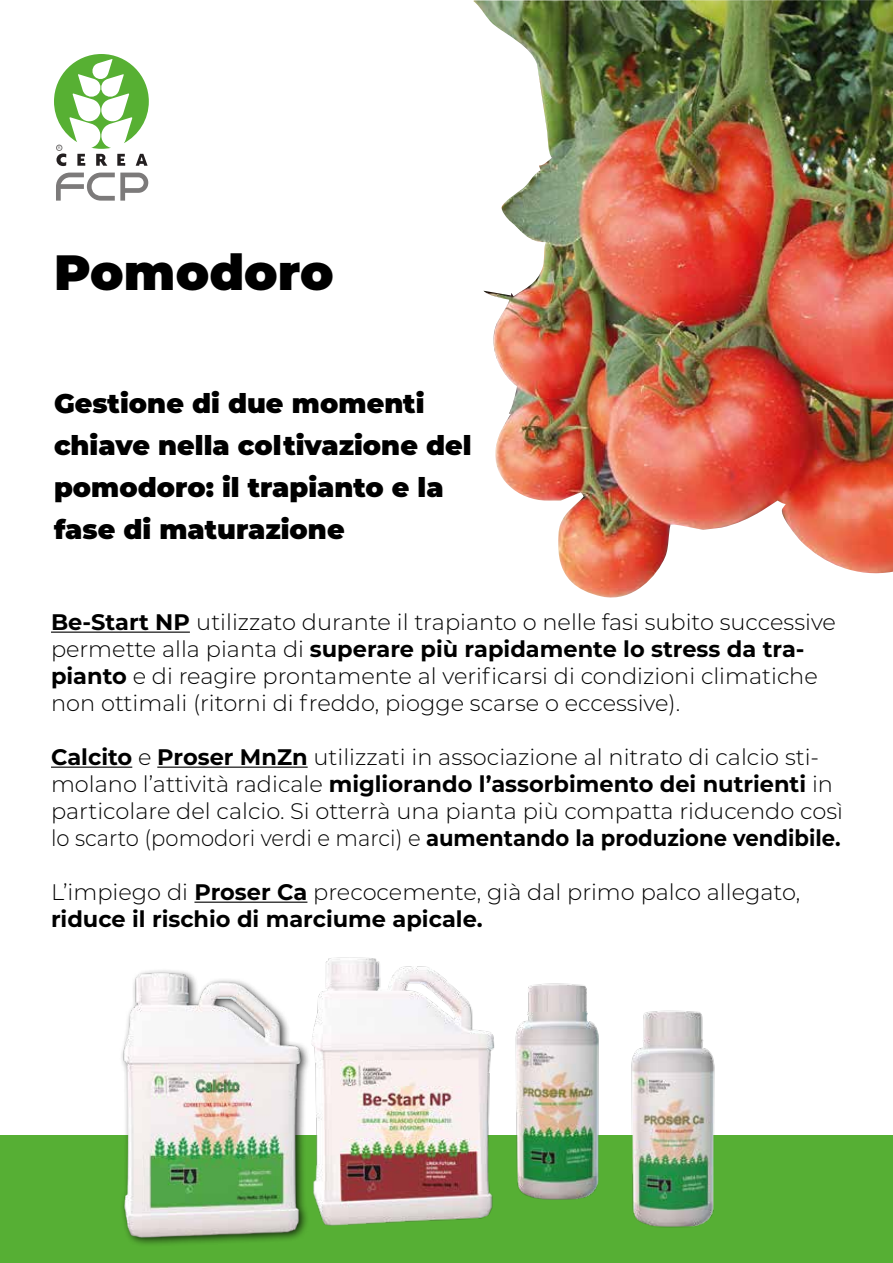
<style>
.page{position:relative;width:893px;height:1263px;background:#fff}
.page>*{position:absolute;margin:0;border:0;box-sizing:border-box;transform-origin:0 0}
.t1{font:900 49.5px "Montserrat";color:#000}
.t2{font:900 27px/42px "Montserrat";color:#000}
.t3{font:300 22.5px/27px "Montserrat";color:#000}
.t4{font:5.1px "Myriad Pro";color:#7c7a7a}
.s1{font-weight:700}
</style>
<div class="page">
<svg style="left:56px;top:173px;width:92px;height:28px"></svg>
<svg style="left:54px;top:54px;width:95px;height:112px"></svg>
<div style="left:0;top:1135px;width:893px;height:128px;background:#56af34"></div>
<img style="left:522px;top:983px;width:65px;height:217px">
<img style="left:312px;top:957px;width:210px;height:269px">
<img style="left:583px;top:1005px;width:132px;height:223px">
<div style="left:119px;top:968px;width:192px;height:280px;background:#000;opacity:.75"></div>
<img style="left:119px;top:968px;width:187px;height:280px">
<hr style="left:51px;top:631px;width:139px;height:2px;background:#000">
<hr style="left:51px;top:766px;width:81px;height:2px;background:#000">
<hr style="left:157px;top:766px;width:151px;height:2px;background:#000">
<hr style="left:194px;top:901px;width:113px;height:2px;background:#000">
<img style="left:473px;top:0;width:420px;height:598px">
<p class="t4" style="left:58px;top:144px;width:4px">R</p>
<h1 class="t1" style="left:54px;top:235px;width:281px">Pomodoro</h1>
<p class="t2" style="left:54px;top:381px;width:419px">Gestione di due momenti chiave nella coltivazione del pomodoro: il trapianto e la fase di maturazione</p>
<p class="t3" style="left:51px;top:608px;width:786px"><span class="s1">Be-Start NP</span> utilizzato durante il trapianto o nelle fasi subito successive permette alla pianta di <span class="s1">superare più rapidamente lo stress da tra&shy;pianto</span> e di reagire prontamente al verificarsi di condizioni climatiche non ottimali (ritorni di freddo, piogge scarse o eccessive).</p>
<p class="t3" style="left:51px;top:743px;width:793px"><span class="s1">Calcito</span> e <span class="s1">Proser MnZn</span> utilizzati in associazione al nitrato di calcio sti&shy;molano l’attività radicale <span class="s1">migliorando l’assorbimento dei nutrienti</span> in particolare del calcio. Si otterrà una pianta più compatta riducendo così lo scarto (pomodori verdi e marci) e <span class="s1">aumentando la produzione vendibile.</span></p>
<p class="t3" style="left:51px;top:878px;width:751px">L’impiego di <span class="s1">Proser Ca</span> precocemente, già dal primo palco allegato, <span class="s1">riduce il rischio di marciume apicale.</span></p>
</div>
